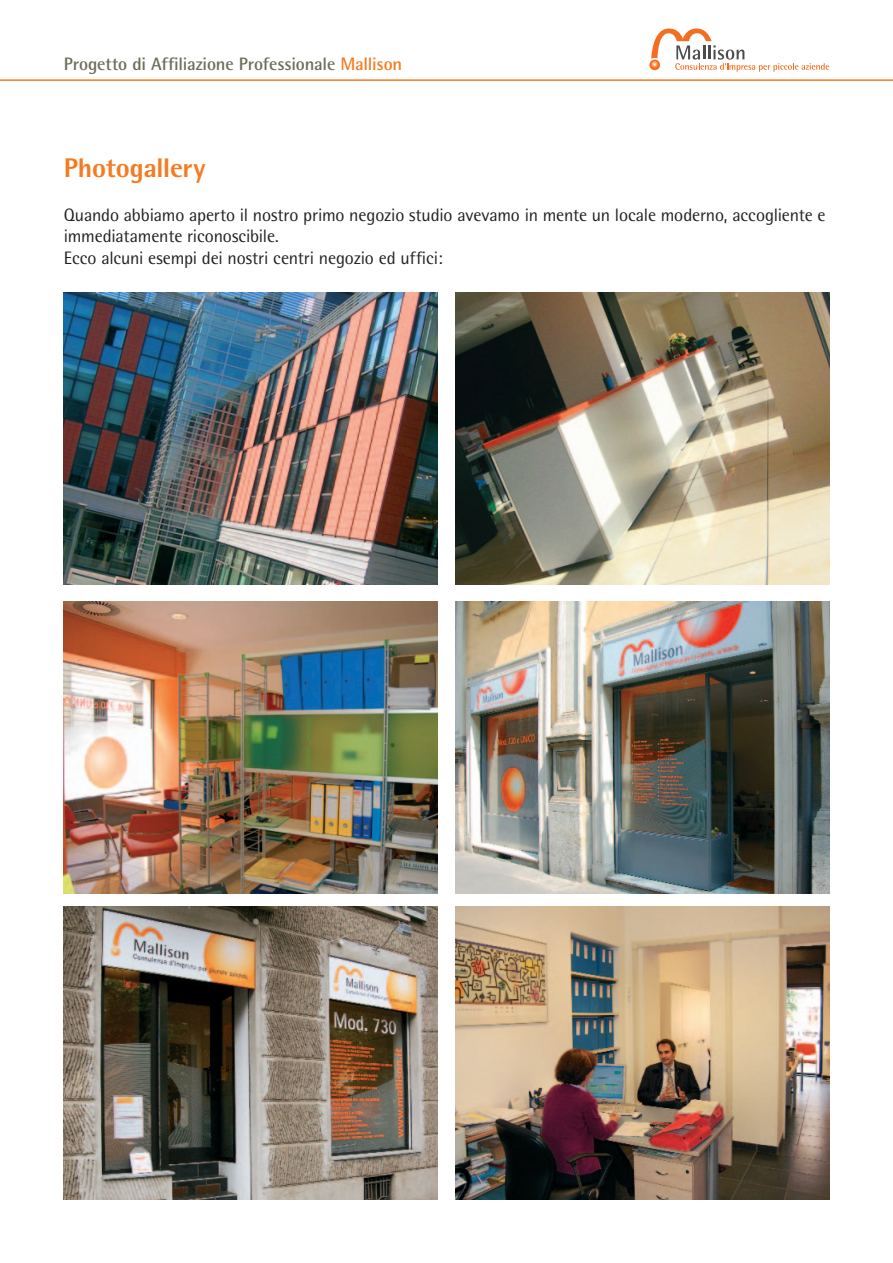
<style>
.page{position:relative;width:893px;height:1263px;background:#fff}
.page>*{position:absolute;margin:0;border:0;box-sizing:border-box;transform-origin:0 0}
.t1{font:800 27px "Rotis Semi Sans";letter-spacing:-.01em;color:#f47b21}
.t2{font:18px/21.8px "Rotis Semi Sans";letter-spacing:-.01em;color:#231f20}
.t3{font:700 18px "Rotis Semi Sans";letter-spacing:-.01em;color:#6d6c5c}
.s1{color:#f47b21}
</style>
<div class="page">
<svg style="left:649px;top:28px;width:180px;height:44px"></svg>
<hr style="left:0;top:79px;width:893px;height:2px;background:#f47b21">
<img style="left:64px;top:292px;width:374px;height:292px">
<img style="left:64px;top:601px;width:374px;height:292px">
<img style="left:64px;top:907px;width:374px;height:292px">
<img style="left:455px;top:292px;width:374px;height:292px">
<img style="left:455px;top:601px;width:374px;height:292px">
<img style="left:455px;top:907px;width:374px;height:292px">
<p class="t3" style="left:64px;top:53px;width:340px">Progetto di Affiliazione Professionale <span class="s1">Mallison</span></p>
<h1 class="t1" style="left:64px;top:151px;width:143px">Photogallery</h1>
<p class="t2" style="left:64px;top:203px;width:763px">Quando abbiamo aperto il nostro primo negozio studio avevamo in mente un locale moderno, accogliente e immediatamente riconoscibile.<br>Ecco alcuni esempi dei nostri centri negozio ed uffici:</p>
</div>
